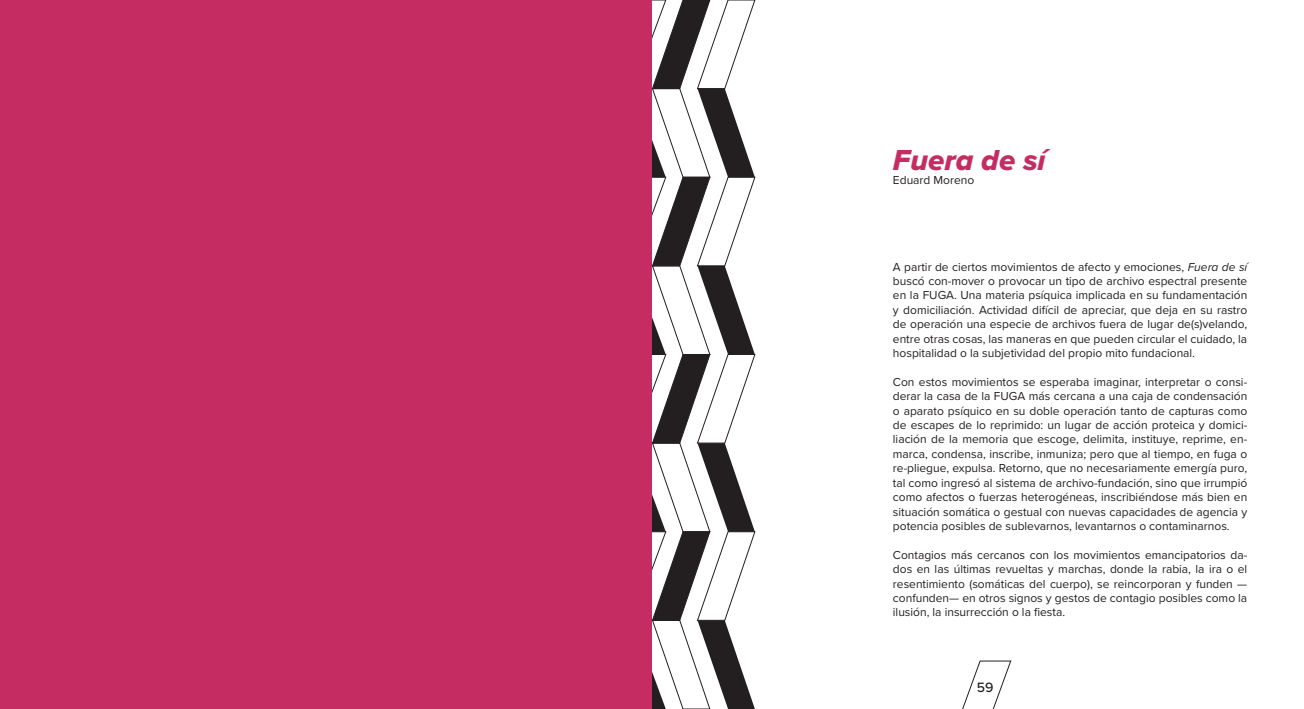
<style>
.page{position:relative;width:1304px;height:709px;background:#fff}
.page>*{position:absolute;margin:0;border:0;box-sizing:border-box;transform-origin:0 0}
.T2_ciclo_3_-italica{font:30px "Proxima Nova Extrabld It";color:#c52c62}
.t1{font:500 14px "Proxima Nova";color:#231f20}
.Body{font:12px/14.4px "Proxima Nova";color:#231f20;text-align:justify}
.s1{font-style:italic}
</style>
<div class="page">
<svg style="left:652px;top:0;width:104px;height:709px"></svg>
<svg style="left:962px;top:660px;width:49px;height:49px"></svg>
<div style="left:0;top:0;width:652px;height:709px;background:#c52c62"></div>
<p class="T2_ciclo_3_-italica" style="left:893px;top:137px;width:154px">Fuera de sí</p>
<p class="Body" style="left:893px;top:172px;width:83px">Eduard Moreno</p>
<p class="Body" style="left:893px;top:259px;width:356px">A partir de ciertos movimientos de afecto y emociones, <span class="s1">Fuera de sí </span>buscó con-mover o provocar un tipo de archivo espectral presente en la FUGA. Una materia psíquica implicada en su fundamentación y domiciliación. Actividad difícil de apreciar, que deja en su rastro de operación una especie de archivos fuera de lugar de(s)velando, entre otras cosas, las maneras en que pueden circular el cuidado, la hospitalidad o la subjetividad del propio mito fundacional.</p>
<p class="Body" style="left:893px;top:374px;width:356px">Con estos movimientos se esperaba imaginar, interpretar o consi&shy;derar la casa de la FUGA más cercana a una caja de condensación o aparato psíquico en su doble operación tanto de capturas como de escapes de lo reprimido: un lugar de acción proteica y domici&shy;liación de la memoria que escoge, delimita, instituye, reprime, en&shy;marca, condensa, inscribe, inmuniza; pero que al tiempo, en fuga o re-pliegue, expulsa. Retorno, que no necesariamente emergía puro, tal como ingresó al sistema de archivo-fundación, sino que irrumpió como afectos o fuerzas heterogéneas, inscribiéndose más bien en situación somática o gestual con nuevas capacidades de agencia y potencia posibles de sublevarnos, levantarnos o contaminarnos.</p>
<p class="Body" style="left:893px;top:547px;width:356px">Contagios más cercanos con los movimientos emancipatorios da&shy;dos en las últimas revueltas y marchas, donde la rabia, la ira o el resentimiento (somáticas del cuerpo), se reincorporan y funden — confunden— en otros signos y gestos de contagio posibles como la ilusión, la insurrección o la fiesta.</p>
<p class="t1" style="left:977px;top:676px;width:18px">59</p>
</div>
